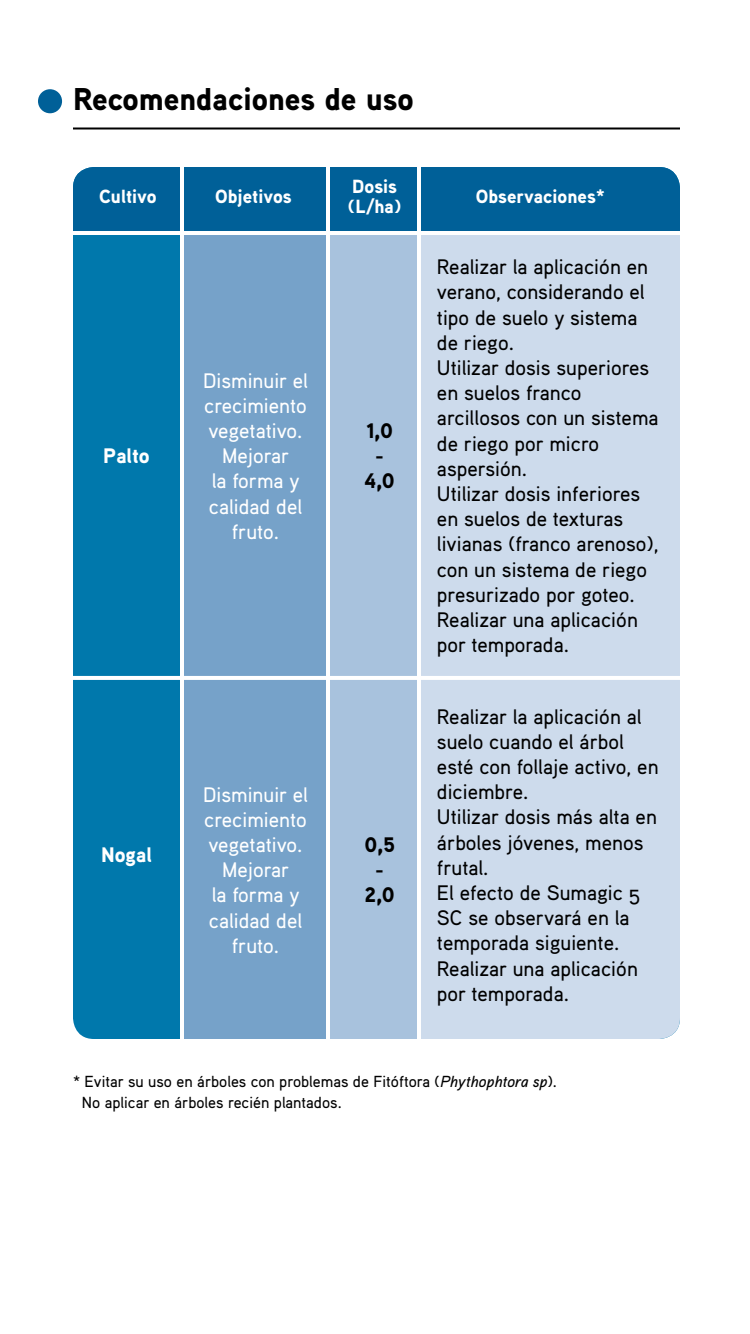
<style>
.page{position:relative;width:750px;height:1334px;background:#fff}
.page>*{position:absolute;margin:0;border:0;box-sizing:border-box;transform-origin:0 0}
.t1{font:900 31.5px "Aaux Pro";color:#000}
.t2{font:21px/25.2px "Aaux Pro Medium OSF";color:#000}
.t3{font:21px/25.2px "Aaux Pro Medium OSF";color:#fff;text-align:center}
.t4{font:900 21px/25.2px "Aaux Pro";color:#000;text-align:center}
.t5{font:900 21px "Aaux Pro";color:#fff}
.t6{font:900 19px/20px "Aaux Pro";color:#fff}
.t7{font:16px/21px "Aaux Pro Medium OSF";color:#000}
.s1{font-family:"Aaux Pro Medium Italic OSF"}
</style>
<div class="page">
<div style="left:73px;top:167px;width:607px;height:872px;background:#0078ac;border-radius:21px"></div>
<div style="left:73px;top:167px;width:607px;height:65px;background:#006098"></div>
<div style="left:327px;top:235px;width:92px;height:804px;background:#a8c2dd"></div>
<div style="left:184px;top:233px;width:144px;height:806px;background:#76a2c9"></div>
<div style="left:419px;top:234px;width:261px;height:805px;background:#cddbec"></div>
<hr style="left:73px;top:676px;width:607px;height:4px;background:#fff">
<hr style="left:180px;top:167px;width:4px;height:872px;background:#fff">
<hr style="left:326px;top:167px;width:4px;height:872px;background:#fff">
<hr style="left:417px;top:167px;width:4px;height:872px;background:#fff">
<hr style="left:73px;top:231px;width:607px;height:4px;background:#fff">
<hr style="left:73px;top:128px;width:607px;height:2px;background:#000">
<div style="left:38px;top:89px;width:24px;height:24px;background:#006098;border-radius:50%"></div>
<h1 class="t1" style="left:73px;top:79px;width:342px">Recomendaciones de uso</h1>
<p class="t6" style="left:215px;top:186px;width:78px">Objetivos</p>
<p class="t6" style="left:348px;top:176px;width:55px">Dosis (L/ha)</p>
<p class="t6" style="left:99px;top:186px;width:59px">Cultivo</p>
<p class="t6" style="left:476px;top:186px;width:131px">Observaciones*</p>
<p class="t5" style="left:103px;top:442px;width:48px">Palto</p>
<p class="t3" style="left:203px;top:367px;width:106px">Disminuir el crecimiento vegetativo.<br>Mejorar<br>la forma y calidad del fruto.</p>
<p class="t5" style="left:101px;top:841px;width:52px">Nogal</p>
<p class="t3" style="left:203px;top:781px;width:106px">Disminuir el crecimiento vegetativo.<br>Mejorar<br>la forma y calidad del fruto.</p>
<p class="t4" style="left:364px;top:417px;width:32px">1,0 -<br>4,0</p>
<p class="t4" style="left:364px;top:831px;width:32px">0,5 -<br>2,0</p>
<p class="t2" style="left:437px;top:254px;width:223px">Realizar la aplicación en verano, considerando el tipo de suelo y sistema de riego.<br>Utilizar dosis superiores en suelos franco arcillosos con un sistema de riego por micro aspersión.<br>Utilizar dosis inferiores en suelos de texturas livianas (franco arenoso), con un sistema de riego presurizado por goteo.<br>Realizar una aplicación por temporada.</p>
<p class="t2" style="left:437px;top:703px;width:223px">Realizar la aplicación al suelo cuando el árbol esté con follaje activo, en diciembre.<br>Utilizar dosis más alta en árboles jóvenes, menos frutal.<br>El efecto de Sumagic 5<br>SC se observará en la temporada siguiente.<br>Realizar una aplicación por temporada.</p>
<p class="t7" style="left:82px;top:1070px;width:476px;text-indent:-9px">* Evitar su uso en árboles con problemas de Fitóftora (<span class="s1">Phythophtora sp</span>).<br>No aplicar en árboles recién plantados.</p>
</div>
